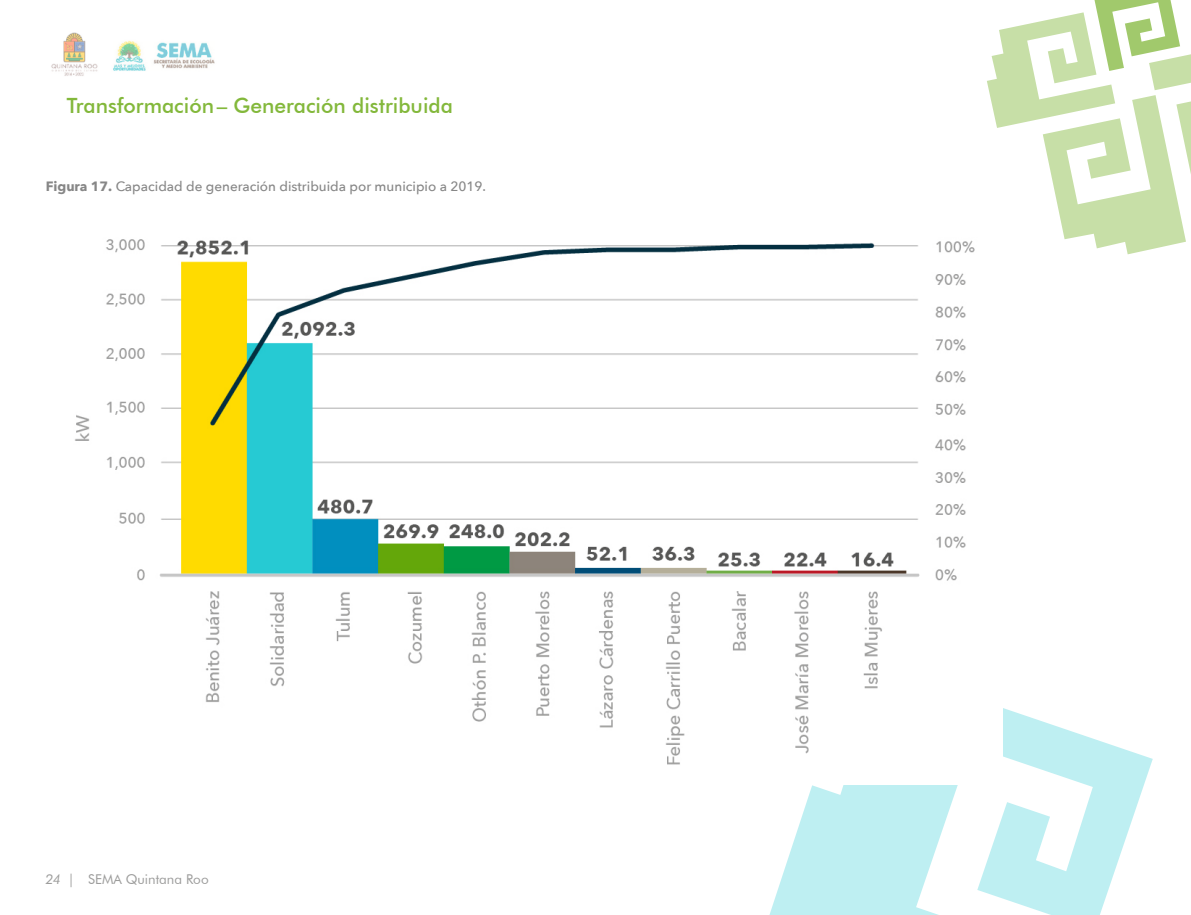
<style>
.page{position:relative;width:1191px;height:915px;background:#fff}
.page>*{position:absolute;margin:0;border:0;box-sizing:border-box;transform-origin:0 0}
.Título_3{font:500 21px "Futura BT";color:#83b83b}
.txt_figuras{font:500 13.5px "Avenir Next";color:#878787}
.t1{font:13.5px "Futura BT";color:#9d9d9c}
.s1{font-weight:700}
.s2{font-style:italic}
</style>
<div class="page">
<svg style="left:770px;top:708px;width:382px;height:206px;fill:#beeff2"></svg>
<svg style="left:987px;top:0;width:204px;height:254px"></svg>
<img style="left:51px;top:32px;width:164px;height:44px">
<img style="left:75px;top:210px;width:928px;height:574px">
<p class="Título_3" style="left:67px;top:92px;width:387px">Transformación– Generación distribuida</p>
<p class="txt_figuras" style="left:46px;top:174px;width:441px"><span class="s1">Figura 17.</span> Capacidad de generación distribuida por municipio a 2019.</p>
<p class="t1" style="left:45px;top:870px;width:165px"><span class="s2">24</span> | SEMA Quintana Roo</p>
</div>
